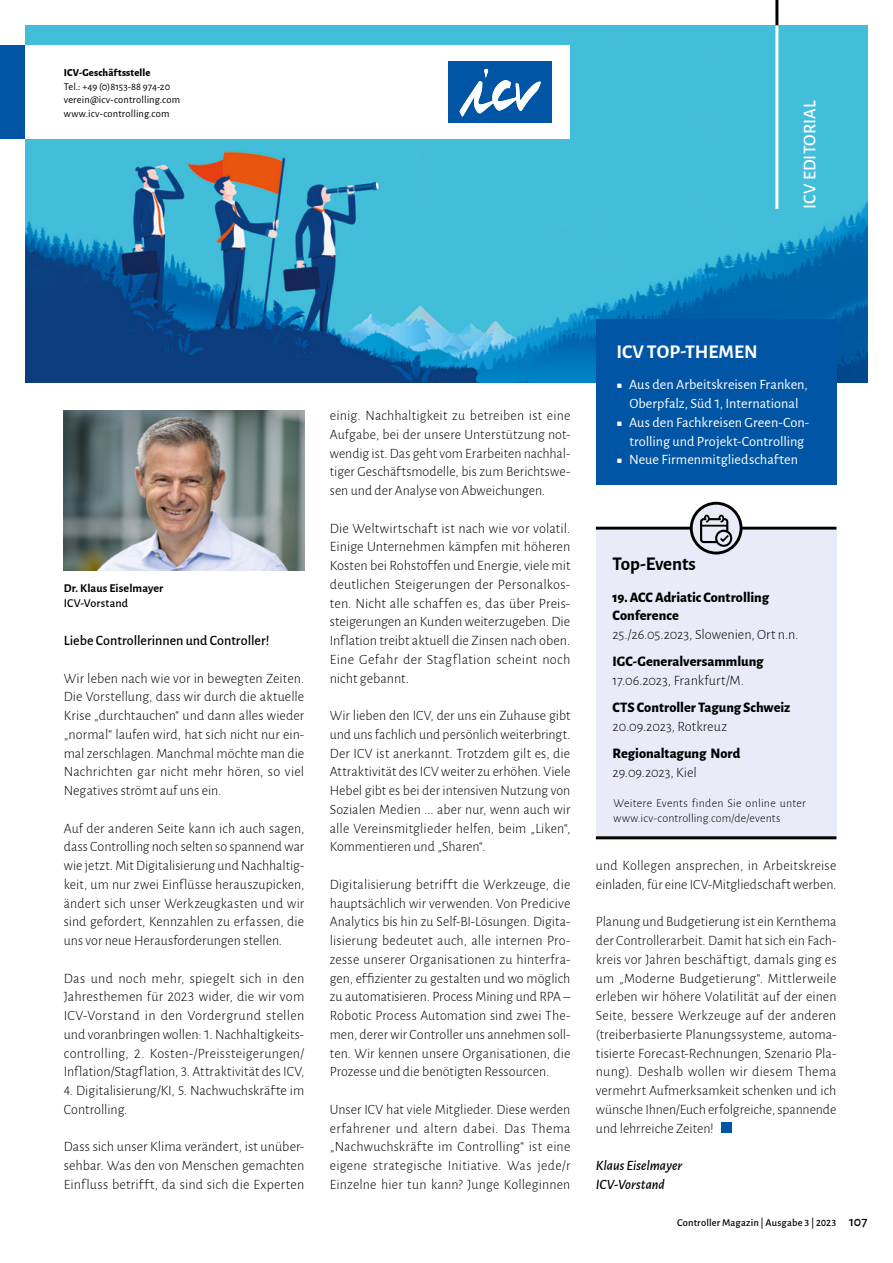
<style>
.page{position:relative;width:893px;height:1263px;background:#fff}
.page>*{position:absolute;margin:0;border:0;box-sizing:border-box;transform-origin:0 0}
.t1{font:700 19.5px "Alegreya Sans";color:#fff}
.t2{font:700 19.5px "Alegreya Sans";letter-spacing:-.01em;color:#000}
.t3{font:500 18px "Alegreya Sans";letter-spacing:.005em;color:#fff}
.t4{font:300 14.25px/18.8px "Alegreya Sans";letter-spacing:.005em;color:#000;text-align:justify}
.t5{font:14.25px/18.8px "Alegreya Sans";color:#fff;text-align:center}
.t6{font:800 14.25px/18.8px "Alegreya Sans";color:#000}
.t7{font:500 14.25px "Alegreya Sans";color:#000}
.t8{font:italic 500 14.25px/18.8px "Alegreya Sans";color:#000}
.t9{font:300 12px/15px "Alegreya Sans";letter-spacing:.02em;color:#000}
.t10{font:700 12px "Alegreya Sans";letter-spacing:.01em;color:#000}
.t11{font:500 12px "Alegreya Sans";letter-spacing:.01em;color:#000}
.t12{font:10.5px/13.5px "Alegreya Sans";letter-spacing:.01em;color:#000}
.t13{font:500 10.5px "Alegreya Sans";letter-spacing:.015em;color:#000}
.t14{font:800 10.5px "Alegreya Sans";letter-spacing:.015em;color:#000}
</style>
<div class="page">
<img style="left:26px;top:26px;width:841px;height:357px">
<div style="left:721px;top:1122px;width:11px;height:11px;background:#0056a4"></div>
<div style="left:0;top:45px;width:26px;height:94px;background:#0056a4"></div>
<img style="left:64px;top:410px;width:240px;height:160px">
<div style="left:26px;top:45px;width:544px;height:94px;background:#fff"></div>
<div style="left:448px;top:61px;width:104px;height:62px;background:#0056a4"></div>
<svg style="left:460px;top:69px;width:81px;height:48px"></svg>
<hr style="left:775px;top:0;width:3px;height:26px;background:#000">
<hr style="left:775px;top:26px;width:3px;height:183px;background:#fff">
<div style="left:596px;top:527px;width:240px;height:312px;background:#e9ecf8"></div>
<hr style="left:596px;top:527px;width:240px;height:3px;background:#000">
<svg style="left:691px;top:503px;width:50px;height:50px"></svg>
<div style="left:690px;top:502px;width:52px;height:52px;border:3px solid #000;border-radius:50%"></div>
<svg style="left:700px;top:515px;width:33px;height:33px"></svg>
<hr style="left:596px;top:836px;width:240px;height:3px;background:#000">
<div style="left:596px;top:319px;width:240px;height:165px;background:#0056a4"></div>
<p class="t14" style="left:64px;top:65px;width:88px">ICV-Geschäftsstelle</p>
<p class="t12" style="left:64px;top:79px;width:118px">Tel.: +49 (0)8153-88 974-20 verein@icv-controlling.com www.icv-controlling.com</p>
<p class="t3" style="left:797px;top:209px;width:110px;rotate:-90deg">ICV EDITORIAL</p>
<p class="t10" style="left:64px;top:580px;width:101px">Dr. Klaus Eiselmayer</p>
<p class="t11" style="left:64px;top:594px;width:66px">ICV-Vorstand</p>
<p class="t7" style="left:64px;top:630px;width:207px">Liebe Controllerinnen und Controller!</p>
<p class="t4" style="left:64px;top:668px;width:242px">Wir leben nach wie vor in bewegten Zeiten.<br>Die Vorstellung, dass wir durch die aktuelle Krise „durchtauchen“ und dann alles wieder „normal“ laufen wird, hat sich nicht nur ein&shy;mal zerschlagen. Manchmal möchte man die Nachrichten gar nicht mehr hören, so viel Negatives strömt auf uns ein.</p>
<p class="t4" style="left:64px;top:818px;width:242px">Auf der anderen Seite kann ich auch sagen, dass Controlling noch selten so spannend war wie jetzt. Mit Digitalisierung und Nachhaltig&shy;keit, um nur zwei Einflüsse herauszupicken, ändert sich unser Werkzeugkasten und wir sind gefordert, Kennzahlen zu erfassen, die uns vor neue Herausforderungen stellen.</p>
<p class="t4" style="left:64px;top:968px;width:242px">Das und noch mehr, spiegelt sich in den Jahresthemen für 2023 wider, die wir vom ICV-Vorstand in den Vordergrund stellen und voranbringen wollen: 1. Nachhaltigkeits&shy;controlling, 2. Kosten-/Preissteigerungen/ Inflation/Stagflation, 3. Attraktivität des ICV,</p>
<p class="t4" style="left:64px;top:1081px;width:242px">4. Digitalisierung/KI, 5. Nachwuchskräfte im<br>Controlling.</p>
<p class="t4" style="left:64px;top:1137px;width:242px">Dass sich unser Klima verändert, ist unüber&shy;sehbar. Was den von Menschen gemachten Einfluss betrifft, da sind sich die Experten</p>
<p class="t4" style="left:330px;top:406px;width:242px">einig. Nachhaltigkeit zu betreiben ist eine Aufgabe, bei der unsere Unterstützung not&shy;wendig ist. Das geht vom Erarbeiten nachhal&shy;tiger Geschäftsmodelle, bis zum Berichtswe&shy;sen und der Analyse von Abweichungen.</p>
<p class="t4" style="left:330px;top:518px;width:242px">Die Weltwirtschaft ist nach wie vor volatil.<br>Einige Unternehmen kämpfen mit höheren Kosten bei Rohstoffen und Energie, viele mit deutlichen Steigerungen der Personalkos&shy;ten. Nicht alle schaffen es, das über Preis&shy;steigerungen an Kunden weiterzugeben. Die Inflation treibt aktuell die Zinsen nach oben.<br>Eine Gefahr der Stagflation scheint noch nicht gebannt.</p>
<p class="t4" style="left:330px;top:706px;width:242px">Wir lieben den ICV, der uns ein Zuhause gibt und uns fachlich und persönlich weiterbringt.<br>Der ICV ist anerkannt. Trotzdem gilt es, die Attraktivität des ICV weiter zu erhöhen. Viele Hebel gibt es bei der intensiven Nutzung von Sozialen Medien ... aber nur, wenn auch wir alle Vereinsmitglieder helfen, beim „Liken“, Kommentieren und „Sharen“.</p>
<p class="t4" style="left:330px;top:874px;width:242px">Digitalisierung betrifft die Werkzeuge, die hauptsächlich wir verwenden. Von Predicive Analytics bis hin zu Self-BI-Lösungen. Digita&shy;lisierung bedeutet auch, alle internen Pro&shy;zesse unserer Organisationen zu hinterfra&shy;gen, effizienter zu gestalten und wo möglich zu automatisieren. Process Mining und RPA – Robotic Process Automation sind zwei The&shy;men, derer wir Controller uns annehmen soll&shy;ten. Wir kennen unsere Organisationen, die Prozesse und die benötigten Ressourcen.</p>
<p class="t4" style="left:330px;top:1099px;width:242px">Unser ICV hat viele Mitglieder. Diese werden erfahrener und altern dabei. Das Thema „Nachwuchskräfte im Controlling“ ist eine eigene strategische Initiative. Was jede/r Einzelne hier tun kann? Junge Kolleginnen</p>
<h1 class="t1" style="left:617px;top:337px;width:143px">ICV TOP-THEMEN</h1>
<p class="t5" style="left:617px;top:375px;width:193px">■ Aus den Arbeitskreisen Franken,<br>Oberpfalz, Süd 1, International</p>
<p class="t5" style="left:617px;top:412px;width:194px">■ Aus den Fachkreisen Green-Con&shy;trolling und Projekt-Controlling</p>
<p class="t5" style="left:617px;top:450px;width:183px">■ Neue Firmenmitgliedschaften</p>
<h1 class="t2" style="left:613px;top:549px;width:85px">Top-Events</h1>
<p class="t6" style="left:613px;top:586px;width:158px">19. ACC Adriatic Controlling<br>Conference</p>
<p class="t4" style="left:613px;top:625px;width:187px">25./26.05.2023, Slowenien, Ort n.n.</p>
<p class="t6" style="left:613px;top:651px;width:152px">IGC-Generalversammlung</p>
<p class="t4" style="left:613px;top:671px;width:133px">17.06.2023, Frankfurt/M.</p>
<p class="t6" style="left:613px;top:697px;width:179px">CTS Controller Tagung Schweiz</p>
<p class="t4" style="left:613px;top:717px;width:116px">20.09.2023, Rotkreuz</p>
<p class="t6" style="left:613px;top:743px;width:129px">Regionaltagung Nord</p>
<p class="t4" style="left:613px;top:763px;width:86px">29.09.2023, Kiel</p>
<p class="t9" style="left:613px;top:796px;width:194px">Weitere Events finden Sie online unter www.icv-controlling.com/de/events</p>
<p class="t4" style="left:596px;top:856px;width:242px">und Kollegen ansprechen, in Arbeitskreise einladen, für eine ICV-Mitgliedschaft werben.</p>
<p class="t4" style="left:596px;top:912px;width:242px">Planung und Budgetierung ist ein Kernthema der Controllerarbeit. Damit hat sich ein Fach&shy;kreis vor Jahren beschäftigt, damals ging es um „Moderne Budgetierung“. Mittlerweile erleben wir höhere Volatilität auf der einen Seite, bessere Werkzeuge auf der anderen (treiberbasierte Planungssysteme, automa&shy;tisierte Forecast-Rechnungen, Szenario Pla&shy;nung). Deshalb wollen wir diesem Thema vermehrt Aufmerksamkeit schenken und ich wünsche Ihnen/Euch erfolgreiche, spannende und lehrreiche Zeiten!</p>
<p class="t8" style="left:596px;top:1155px;width:88px">Klaus Eiselmayer<br>ICV-Vorstand</p>
<p class="t13" style="left:677px;top:1215px;width:161px">Controller Magazin | Ausgabe 3 | 2023</p>
<p class="t7" style="left:849px;top:1212px;width:20px">107</p>
</div>
